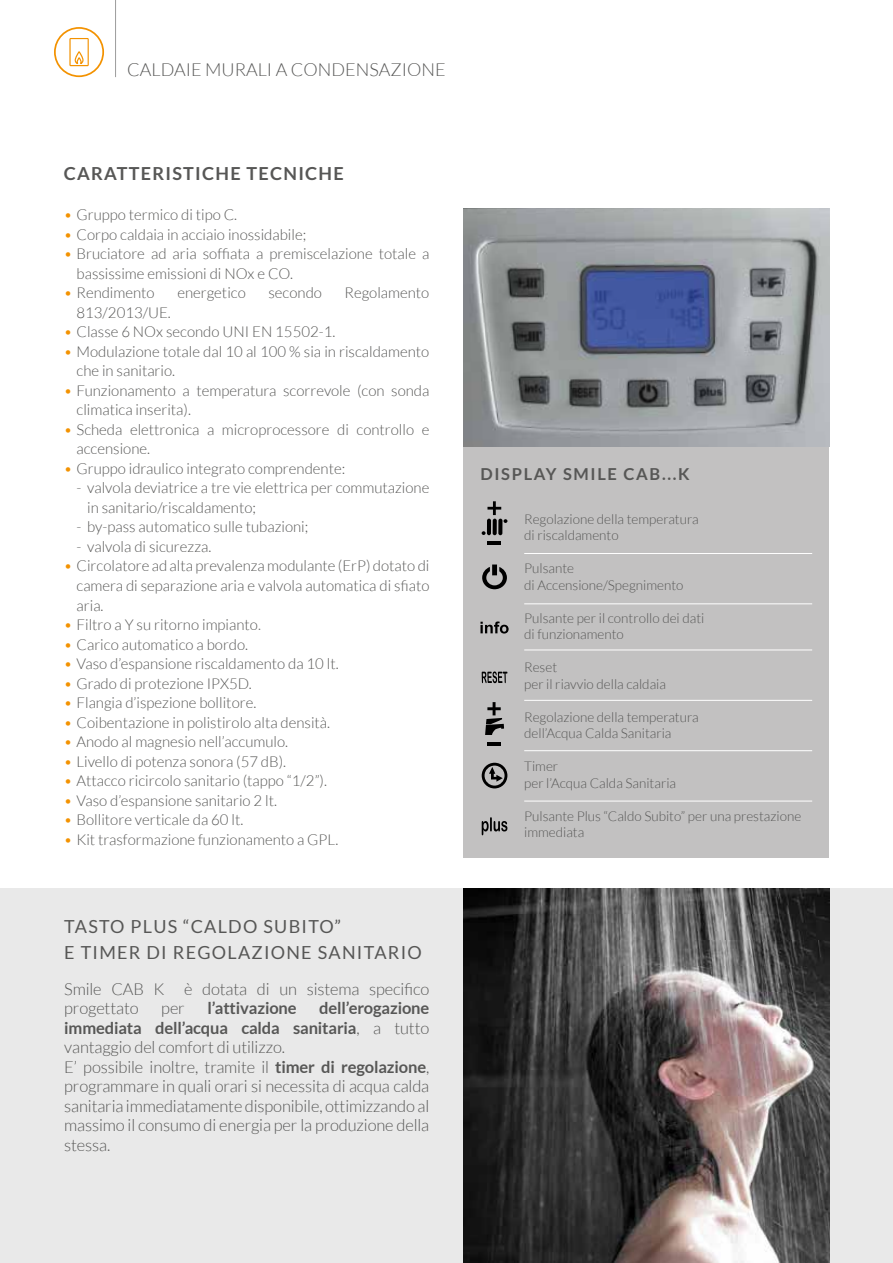
<style>
.page{position:relative;width:893px;height:1263px;background:#fff}
.page>*{position:absolute;margin:0;border:0;box-sizing:border-box;transform-origin:0 0}
.t1{font:18px/25.5px "Lato";letter-spacing:.07em;color:#575756}
.t2{font:300 18px "Lato";color:#575756}
.t3{font:700 18px "Lato";letter-spacing:.07em;color:#575756}
.t4{font:300 16.5px/19.5px "Lato";letter-spacing:-.01em;color:#575756}
.t5{font:700 16.5px "Lato";letter-spacing:.1em;color:#575756}
.t6{font:700 16.5px "Lato";letter-spacing:-.01em;color:#575756}
.t7{font:300 15px/19.5px "Lato";color:#575756}
.t8{font:300 13.5px/16.5px "Lato";color:#575756}
.s1{color:#f39200}
.s2{color:#6b6b6a}
.s3{font-weight:700}
</style>
<div class="page">
<div style="left:463px;top:447px;width:366px;height:411px;background:#c2c1c1"></div>
<hr style="left:487px;top:519px;width:4px;height:16px;background:#000;border-radius:2px">
<svg style="left:493px;top:519px;width:4px;height:16px"></svg>
<svg style="left:498px;top:519px;width:4px;height:16px"></svg>
<svg style="left:482px;top:531px;width:4px;height:4px"></svg>
<svg style="left:487px;top:501px;width:20px;height:22px"></svg>
<hr style="left:487px;top:542px;width:14px;height:3px;background:#000">
<svg style="left:480px;top:621px;width:29px;height:12px"></svg>
<svg style="left:482px;top:564px;width:25px;height:25px"></svg>
<img style="left:463px;top:208px;width:366px;height:239px">
<hr style="left:524px;top:553px;width:288px;height:1px;background:#fff">
<hr style="left:524px;top:603px;width:288px;height:1px;background:#fff">
<hr style="left:115px;top:0;width:1px;height:77px;background:#9d9d9c">
<svg style="left:54px;top:27px;width:50px;height:50px"></svg>
<svg style="left:482px;top:671px;width:25px;height:12px"></svg>
<svg style="left:485px;top:702px;width:19px;height:33px"></svg>
<hr style="left:487px;top:742px;width:14px;height:3px;background:#000">
<svg style="left:482px;top:817px;width:25px;height:18px"></svg>
<svg style="left:482px;top:763px;width:25px;height:25px"></svg>
<hr style="left:524px;top:650px;width:288px;height:1px;background:#fff">
<hr style="left:524px;top:700px;width:288px;height:1px;background:#fff">
<hr style="left:524px;top:750px;width:288px;height:1px;background:#fff">
<hr style="left:524px;top:801px;width:288px;height:1px;background:#fff">
<div style="left:0;top:889px;width:893px;height:374px;background:#e9e9e9"></div>
<img style="left:463px;top:889px;width:366px;height:374px">
<p class="t2" style="left:127px;top:60px;width:320px">CALDAIE MURALI A CONDENSAZIONE</p>
<p class="t3" style="left:64px;top:163px;width:281px">CARATTERISTICHE TECNICHE</p>
<p class="t7" style="left:64px;top:205px;width:175px"><span class="s1">•</span> Gruppo termico di tipo C.</p>
<p class="t7" style="left:64px;top:225px;width:244px"><span class="s1">•</span> Corpo caldaia in acciaio inossidabile;</p>
<p class="t7" style="left:77px;top:244px;width:354px;text-indent:-13px"><span class="s1">•</span> Bruciatore ad aria soffiata a premiscelazione totale a bassissime emissioni di NOx e CO.</p>
<p class="t7" style="left:64px;top:283px;width:92px"><span class="s1">•</span> Rendimento</p>
<p class="t7" style="left:177px;top:283px;width:70px">energetico</p>
<p class="t7" style="left:268px;top:283px;width:55px">secondo</p>
<p class="t7" style="left:345px;top:283px;width:86px">Regolamento</p>
<p class="t7" style="left:77px;top:303px;width:96px">813/2013/UE.</p>
<p class="t7" style="left:64px;top:322px;width:273px"><span class="s1">•</span> Classe 6 NOx secondo UNI EN 15502-1.</p>
<p class="t7" style="left:77px;top:342px;width:354px;text-indent:-13px"><span class="s1">•</span> Modulazione totale dal 10 al 100 % sia in riscaldamento che in sanitario.</p>
<p class="t7" style="left:77px;top:381px;width:354px;text-indent:-13px"><span class="s1">•</span> Funzionamento a temperatura scorrevole (con sonda climatica inserita).</p>
<p class="t7" style="left:77px;top:420px;width:354px;text-indent:-13px"><span class="s1">•</span> Scheda elettronica a microprocessore di controllo e accensione.</p>
<p class="t7" style="left:64px;top:459px;width:283px"><span class="s1">•</span> Gruppo idraulico integrato comprendente:</p>
<p class="t7" style="left:87px;top:478px;width:344px;text-indent:-11px">- valvola deviatrice a tre vie elettrica per commutazione in sanitario/riscaldamento;</p>
<p class="t7" style="left:77px;top:517px;width:233px">- by-pass automatico sulle tubazioni;</p>
<p class="t7" style="left:77px;top:537px;width:136px">- valvola di sicurezza.</p>
<p class="t7" style="left:77px;top:556px;width:354px;text-align:justify;text-indent:-13px"><span class="s1">•</span> Circolatore ad alta prevalenza modulante (ErP) dotato di camera di separazione aria e valvola automatica di sfiato aria.</p>
<p class="t7" style="left:64px;top:615px;width:199px"><span class="s1">•</span> Filtro a Y su ritorno impianto<span class="s2">.</span></p>
<p class="t7" style="left:64px;top:634px;width:186px"><span class="s1">•</span> Carico automatico a bordo.</p>
<p class="t7" style="left:64px;top:654px;width:276px"><span class="s1">•</span> Vaso d’espansione riscaldamento da 10 lt.</p>
<p class="t7" style="left:64px;top:673px;width:189px"><span class="s1">•</span> Grado di protezione IPX5D.</p>
<p class="t7" style="left:64px;top:693px;width:194px"><span class="s1">•</span> Flangia d’ispezione bollitore.</p>
<p class="t7" style="left:64px;top:712px;width:268px"><span class="s1">•</span> Coibentazione in polistirolo alta densità.</p>
<p class="t7" style="left:64px;top:732px;width:226px"><span class="s1">•</span> Anodo al magnesio nell’accumulo.</p>
<p class="t7" style="left:64px;top:751px;width:224px"><span class="s1">•</span> Livello di potenza sonora (57 dB).</p>
<p class="t7" style="left:64px;top:771px;width:265px"><span class="s1">•</span> Attacco ricircolo sanitario (tappo “1/2”).</p>
<p class="t7" style="left:64px;top:790px;width:215px"><span class="s1">•</span> Vaso d’espansione sanitario 2 lt.</p>
<p class="t7" style="left:64px;top:810px;width:181px"><span class="s1">•</span> Bollitore verticale da 60 lt.</p>
<p class="t7" style="left:64px;top:829px;width:276px"><span class="s1">•</span> Kit trasformazione funzionamento a GPL.</p>
<p class="t1" style="left:64px;top:914px;width:359px">TASTO PLUS “CALDO SUBITO”<br>E TIMER DI REGOLAZIONE SANITARIO</p>
<p class="t4" style="left:64px;top:979px;width:367px">Smile CAB K è dotata di un sistema specifico progettato</p>
<p class="t4" style="left:64px;top:998px;width:367px;text-indent:255px"><span class="s3">dell’erogazione immediata dell’acqua calda sanitaria</span>, a tutto vantaggio del comfort di utilizzo.<br>E’ possibile inoltre, tramite il <span class="s3">timer di regolazione</span>, programmare in quali orari si necessita di acqua calda sanitaria immediatamente disponibile, ottimizzando al massimo il consumo di energia per la produzione della stessa.</p>
<p class="t4" style="left:161px;top:998px;width:25px">per</p>
<p class="t6" style="left:208px;top:998px;width:91px">l’attivazione</p>
<p class="t5" style="left:480px;top:464px;width:211px">DISPLAY SMILE CAB...K</p>
<p class="t8" style="left:524px;top:511px;width:176px">Regolazione della temperatura di riscaldamento</p>
<p class="t8" style="left:524px;top:560px;width:161px">Pulsante<br>di Accensione/Spegnimento</p>
<p class="t8" style="left:524px;top:610px;width:182px">Pulsante per il controllo dei dati di funzionamento</p>
<p class="t8" style="left:524px;top:659px;width:143px">Reset<br>per il riavvio della caldaia</p>
<p class="t8" style="left:524px;top:709px;width:176px">Regolazione della temperatura dell’Acqua Calda Sanitaria</p>
<p class="t8" style="left:524px;top:758px;width:153px">Timer<br>per l’Acqua Calda Sanitaria</p>
<p class="t8" style="left:524px;top:808px;width:279px">Pulsante Plus “Caldo Subito” per una prestazione immediata</p>
</div>
